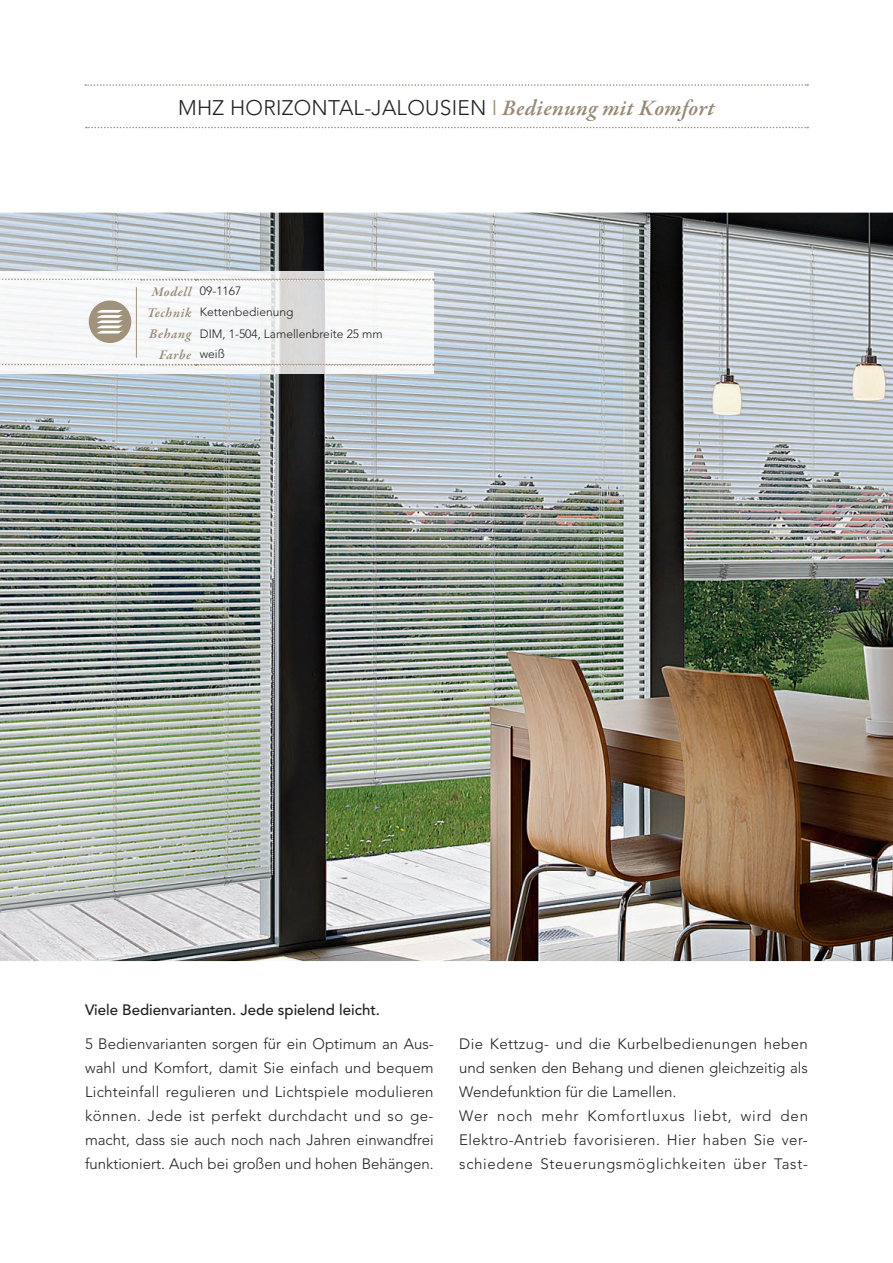
<style>
.page{position:relative;width:893px;height:1263px;background:#fff}
.page>*{position:absolute;margin:0;border:0;box-sizing:border-box;transform-origin:0 0}
.t1{font:300 21px "Avenir";letter-spacing:.01em;color:#231f20}
.t2{font:300 15px/24px "Avenir";letter-spacing:.025em;color:#231f20;text-align:justify}
.t3{font:500 15px "Avenir";color:#231f20}
.t4{font:italic 600 13.5px "Garamond Premr Pro";letter-spacing:.045em;color:#998a75}
.t5{font:300 12px/21px "Avenir";color:#231f20}
.s1{color:#998a75}
.s2{font-family:"Garamond Premr Pro";font-weight:600;font-style:italic;font-size:22.5px;color:#998a75}
.s3{font-family:"Garamond Premr Pro";font-weight:600;font-style:italic;font-size:13.5px;color:#998a75}
.s4{font-family:"Avenir";font-weight:300;font-style:normal;font-size:12px;color:#231f20}
</style>
<div class="page">
<img style="left:0;top:213px;width:893px;height:748px">
<img style="left:0;top:272px;width:434px;height:102px">
<div style="left:89px;top:300px;width:42px;height:43px;background:#a1937b;border-radius:50%"></div>
<svg style="left:97px;top:310px;width:26px;height:23px"></svg>
<hr style="left:136px;top:287px;width:1px;height:71px;background:#a1937b">
<svg style="left:0;top:279px;width:434px;height:2px"></svg>
<svg style="left:0;top:364px;width:434px;height:2px"></svg>
<svg style="left:85px;top:84px;width:723px;height:2px"></svg>
<svg style="left:86px;top:127px;width:722px;height:1px"></svg>
<h1 class="t1" style="left:178px;top:96px;width:538px">MHZ HORIZONTAL-JALOUSIEN <span class="s1">I</span> <span class="s2">Bedienung mit Komfort</span></h1>
<p class="t5" style="left:147px;top:281px;width:237px;text-indent:5px"><span class="s3">Modell</span> 09-1167<br><span class="s3">Technik</span> Kettenbedienung<br><span class="s3">Behang</span> DIM, 1-504, Lamellenbreite 25 mm</p>
<p class="t4" style="left:159px;top:346px;width:67px">Farbe <span class="s4">weiß</span></p>
<p class="t3" style="left:85px;top:1001px;width:297px">Viele Bedienvarianten. Jede spielend leicht.</p>
<p class="t2" style="left:85px;top:1032px;width:350px">5 Bedienvarianten sorgen für ein Optimum an Aus&shy;wahl und Komfort, damit Sie einfach und bequem Lichteinfall regulieren und Lichtspiele modulieren können. Jede ist perfekt durchdacht und so ge&shy;macht, dass sie auch noch nach Jahren einwandfrei funktioniert. Auch bei großen und hohen Behängen.</p>
<p class="t2" style="left:459px;top:1032px;width:350px;text-align:left">Die Kettzug- und die Kurbelbedienungen heben und senken den Behang und dienen gleichzeitig als Wendefunktion für die Lamellen.<br>Wer noch mehr Komfortluxus liebt, wird den Elektro-Antrieb favorisieren. Hier haben Sie ver&shy;schiedene Steuerungsmöglichkeiten über Tast-</p>
</div>
